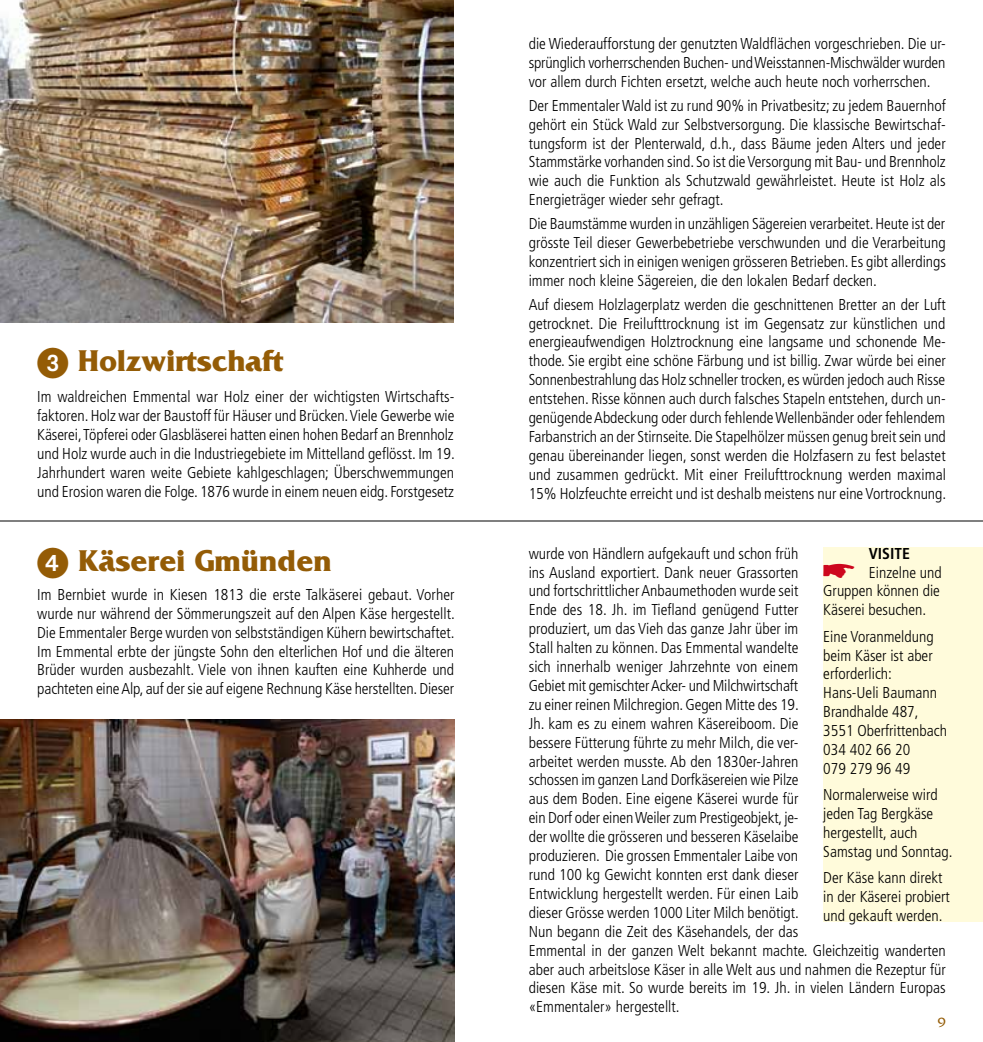
<style>
.page{position:relative;width:983px;height:1042px;background:#fff}
.page>*{position:absolute;margin:0;border:0;box-sizing:border-box;transform-origin:0 0}
.t1{font:700 31.5px "Friz Quadrata Std";color:#945c06}
.t2{font:300 condensed 15.75px/18.9px "Frutiger LT Std";color:#000;text-align:justify}
.t3{font:14px "Friz Quadrata Std";color:#945c06}
.s1{font-family:"European Pi One";font-weight:400}
.s2{font-weight:700}
.s3{font-family:"European Pi Three";font-weight:400;font-stretch:normal;font-size:31.5px;color:#cd071e}
</style>
<div class="page">
<img style="left:0;top:0;width:454px;height:322px">
<hr style="left:0;top:520px;width:982px;height:1px;background:#000">
<img style="left:0;top:719px;width:454px;height:323px">
<div style="left:823px;top:547px;width:159px;height:374px;background:#fffbdb"></div>
<h1 class="t1" style="left:37px;top:343px;width:247px"><span class="s1">3</span> Holzwirtschaft</h1>
<p class="t2" style="left:37px;top:388px;width:419px">Im waldreichen Emmental war Holz einer der wichtigsten Wirtschafts&shy;faktoren. Holz war der Baustoff für Häuser und Brücken. Viele Gewerbe wie Käserei, Töpferei oder Glasbläserei hatten einen hohen Bedarf an Brennholz und Holz wurde auch in die Industriegebiete im Mittelland geflösst. Im 19.<br>Jahrhundert waren weite Gebiete kahlgeschlagen; Überschwemmungen und Erosion waren die Folge. 1876 wurde in einem neuen eidg. Forstgesetz</p>
<h1 class="t1" style="left:37px;top:543px;width:296px"><span class="s1">4</span> Käserei Gmünden</h1>
<p class="t2" style="left:37px;top:585px;width:419px">Im Bernbiet wurde in Kiesen 1813 die erste Talkäserei gebaut. Vorher wurde nur während der Sömmerungszeit auf den Alpen Käse hergestellt.<br>Die Emmentaler Berge wurden von selbstständigen Kühern bewirtschaftet.<br>Im Emmental erbte der jüngste Sohn den elterlichen Hof und die älteren Brüder wurden ausbezahlt. Viele von ihnen kauften eine Kuhherde und pachteten eine Alp, auf der sie auf eigene Rechnung Käse herstellten. Dieser</p>
<p class="t2" style="left:528px;top:34px;width:418px">die Wiederaufforstung der genutzten Waldflächen vorgeschrieben. Die ur&shy;sprünglich vorherrschenden Buchen- und Weisstannen-Mischwälder wurden vor allem durch Fichten ersetzt, welche auch heute noch vorherrschen.</p>
<p class="t2" style="left:528px;top:96px;width:418px">Der Emmentaler Wald ist zu rund 90% in Privatbesitz; zu jedem Bauernhof gehört ein Stück Wald zur Selbstversorgung. Die klassische Bewirtschaf&shy;tungsform ist der Plenterwald, d.h., dass Bäume jeden Alters und jeder Stammstärke vorhanden sind. So ist die Versorgung mit Bau- und Brennholz wie auch die Funktion als Schutzwald gewährleistet. Heute ist Holz als Energieträger wieder sehr gefragt.</p>
<p class="t2" style="left:528px;top:214px;width:418px">Die Baumstämme wurden in unzähligen Sägereien verarbeitet. Heute ist der grösste Teil dieser Gewerbebetriebe verschwunden und die Verarbeitung konzentriert sich in einigen wenigen grösseren Betrieben. Es gibt allerdings immer noch kleine Sägereien, die den lokalen Bedarf decken.</p>
<p class="t2" style="left:528px;top:295px;width:419px">Auf diesem Holzlagerplatz werden die geschnittenen Bretter an der Luft getrocknet. Die Freilufttrocknung ist im Gegensatz zur künstlichen und energieaufwendigen Holztrocknung eine langsame und schonende Me&shy;thode. Sie ergibt eine schöne Färbung und ist billig. Zwar würde bei einer Sonnenbestrahlung das Holz schneller trocken, es würden jedoch auch Risse entstehen. Risse können auch durch falsches Stapeln entstehen, durch un&shy;genügende Abdeckung oder durch fehlende Wellenbänder oder fehlendem Farbanstrich an der Stirnseite. Die Stapelhölzer müssen genug breit sein und genau übereinander liegen, sonst werden die Holzfasern zu fest belastet und zusammen gedrückt. Mit einer Freilufttrocknung werden maximal 15% Holzfeuchte erreicht und ist deshalb meistens nur eine Vortrocknung.</p>
<p class="t2" style="left:528px;top:544px;width:418px;text-align:left">wurde von Händlern aufgekauft und schon früh<br>ins Ausland exportiert. Dank neuer Grassorten<br>und fortschrittlicher Anbaumethoden wurde seit<br>Ende des 18. Jh. im Tiefland genügend Futter<br>produziert, um das Vieh das ganze Jahr über im<br>Stall halten zu können. Das Emmental wandelte<br>sich innerhalb weniger Jahrzehnte von einem<br>Gebiet mit gemischter Acker- und Milchwirtschaft<br>zu einer reinen Milchregion. Gegen Mitte des 19.<br>Jh. kam es zu einem wahren Käsereiboom. Die<br>bessere Fütterung führte zu mehr Milch, die ver-<br>arbeitet werden musste. Ab den 1830er-Jahren<br>schossen im ganzen Land Dorfkäsereien wie Pilze<br>aus dem Boden. Eine eigene Käserei wurde für<br>ein Dorf oder einen Weiler zum Prestigeobjekt, je-<br>der wollte die grösseren und besseren Käselaibe<br>produzieren. Die grossen Emmentaler Laibe von<br>rund 100 kg Gewicht konnten erst dank dieser<br>Entwicklung hergestellt werden. Für einen Laib<br>dieser Grösse werden 1000 Liter Milch benötigt.<br>Nun begann die Zeit des Käsehandels, der das<br>Emmental in der ganzen Welt bekannt machte. Gleichzeitig wanderten aber auch arbeitslose Käser in alle Welt aus und nahmen die Rezeptur für diesen Käse mit. So wurde bereits im 19. Jh. in vielen Ländern Europas «Emmentaler» hergestellt.</p>
<p class="t2" style="left:823px;top:544px;width:120px;text-align:left;text-indent:46px"><span class="s2">VISITE<br></span><span class="s3">W</span> Einzelne und<br>Gruppen können die<br>Käserei besuchen.</p>
<p class="t2" style="left:823px;top:627px;width:125px;text-align:left">Eine Voranmeldung beim Käser ist aber erforderlich:<br>Hans-Ueli Baumann<br>Brandhalde 487,<br>3551 Oberfrittenbach<br>034 402 66 20<br>079 279 96 49</p>
<p class="t2" style="left:823px;top:785px;width:131px;text-align:left">Normalerweise wird jeden Tag Bergkäse hergestellt, auch<br>Samstag und Sonntag.</p>
<p class="t2" style="left:823px;top:869px;width:128px;text-align:left">Der Käse kann direkt in der Käserei probiert und gekauft werden.</p>
<p class="t3" style="left:937px;top:1014px;width:9px">9</p>
</div>
